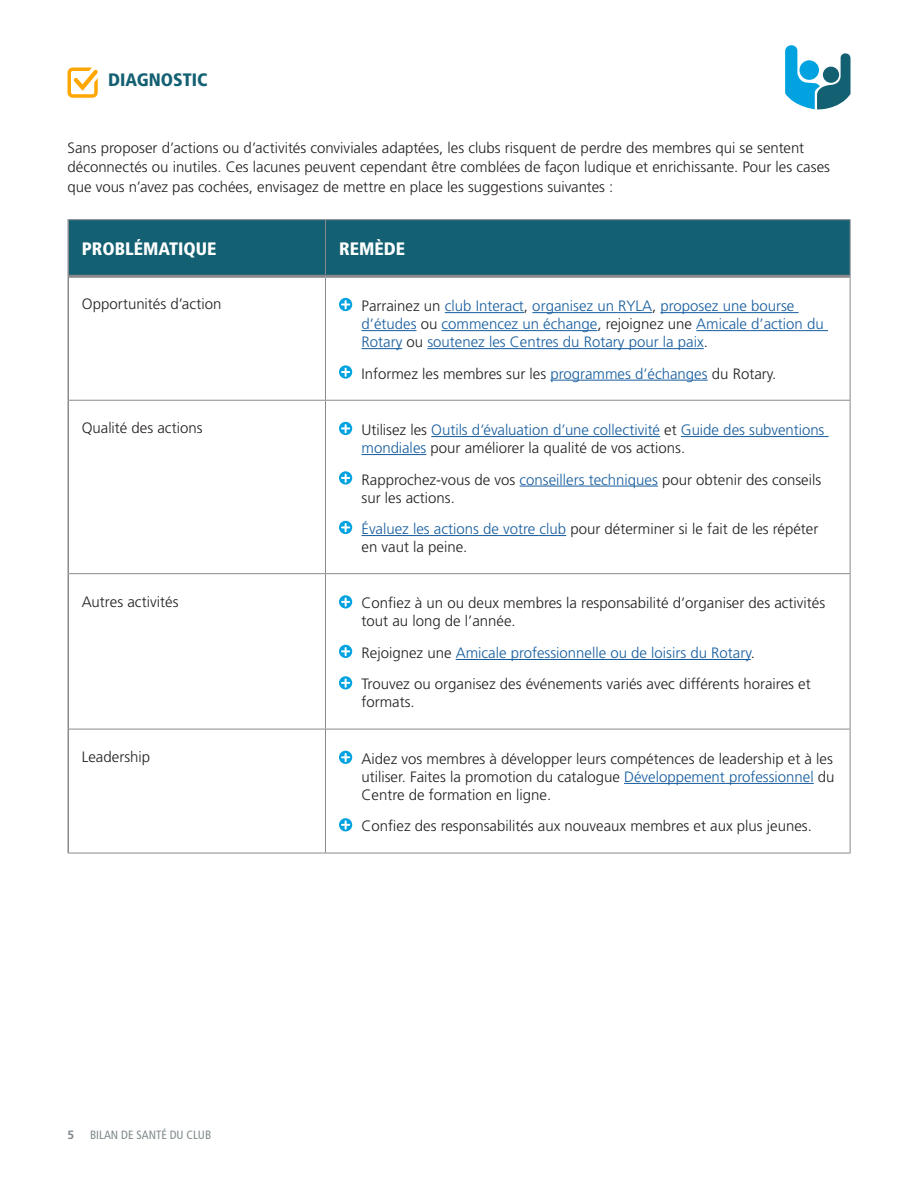
<style>
.page{position:relative;width:918px;height:1188px;background:#fff}
.page>*{position:absolute;margin:0;border:0;box-sizing:border-box;transform-origin:0 0}
.t1{font:900 condensed 18px "Frutiger LT Std";color:#fff}
.Prognisis-Head{font:900 condensed 18px "Frutiger LT Std";color:#136072}
.Prescription{font:300 15px/18px "Frutiger LT Std";color:#231f20}
.Body{font:300 15px/19.5px "Frutiger LT Std";color:#231f20}
.Prescription-2{font:300 15px/18px "Frutiger LT Std";color:#175d9e}
.t2{font:condensed 12px "Frutiger LT Std";color:#808a8d}
.t3{font:700 12px "Frutiger LT Std";color:#808a8d}
.s1{color:#231f20}
.s2{color:#175d9e}
</style>
<div class="page">
<div style="left:69px;top:220px;width:781px;height:55px;background:#136072"></div>
<hr style="left:68px;top:219px;width:258px;height:1px;background:#8a8a8e">
<hr style="left:326px;top:219px;width:524px;height:1px;background:#8a8a8e">
<hr style="left:325px;top:220px;width:1px;height:55px;background:#8a8a8e">
<hr style="left:850px;top:220px;width:1px;height:56px;background:#8a8a8e">
<hr style="left:325px;top:278px;width:1px;height:122px;background:#8a8a8e">
<hr style="left:850px;top:276px;width:1px;height:124px;background:#8a8a8e">
<hr style="left:69px;top:400px;width:257px;height:1px;background:#8a8a8e">
<hr style="left:326px;top:400px;width:524px;height:1px;background:#8a8a8e">
<hr style="left:325px;top:401px;width:1px;height:172px;background:#8a8a8e">
<hr style="left:850px;top:401px;width:1px;height:172px;background:#8a8a8e">
<hr style="left:69px;top:573px;width:257px;height:1px;background:#8a8a8e">
<hr style="left:326px;top:573px;width:524px;height:1px;background:#8a8a8e">
<hr style="left:325px;top:574px;width:1px;height:155px;background:#8a8a8e">
<hr style="left:850px;top:574px;width:1px;height:155px;background:#8a8a8e">
<hr style="left:69px;top:729px;width:257px;height:1px;background:#8a8a8e">
<hr style="left:326px;top:729px;width:524px;height:1px;background:#8a8a8e">
<hr style="left:325px;top:729px;width:1px;height:124px;background:#8a8a8e">
<hr style="left:850px;top:729px;width:1px;height:124px;background:#8a8a8e">
<hr style="left:68px;top:853px;width:258px;height:1px;background:#8a8a8e">
<hr style="left:326px;top:853px;width:524px;height:1px;background:#8a8a8e">
<hr style="left:68px;top:220px;width:1px;height:56px;background:#8a8a8e">
<hr style="left:68px;top:276px;width:1px;height:124px;background:#8a8a8e">
<hr style="left:68px;top:400px;width:1px;height:174px;background:#8a8a8e">
<hr style="left:68px;top:574px;width:1px;height:155px;background:#8a8a8e">
<hr style="left:68px;top:729px;width:1px;height:124px;background:#8a8a8e">
<hr style="left:69px;top:275px;width:257px;height:3px;background:#8a8a8e">
<hr style="left:326px;top:275px;width:524px;height:3px;background:#8a8a8e">
<hr style="left:445px;top:312px;width:79px;height:1px;background:#175d9e">
<hr style="left:532px;top:312px;width:120px;height:1px;background:#175d9e">
<hr style="left:661px;top:312px;width:138px;height:1px;background:#175d9e">
<hr style="left:362px;top:330px;width:55px;height:1px;background:#175d9e">
<hr style="left:442px;top:330px;width:155px;height:1px;background:#175d9e">
<hr style="left:696px;top:330px;width:132px;height:1px;background:#175d9e">
<hr style="left:362px;top:348px;width:40px;height:1px;background:#175d9e">
<hr style="left:427px;top:348px;width:277px;height:1px;background:#175d9e">
<hr style="left:550px;top:380px;width:158px;height:1px;background:#175d9e">
<svg style="left:339px;top:298px;width:13px;height:13px"></svg>
<svg style="left:339px;top:365px;width:13px;height:14px"></svg>
<hr style="left:431px;top:436px;width:229px;height:1px;background:#175d9e">
<hr style="left:681px;top:436px;width:148px;height:1px;background:#175d9e">
<hr style="left:362px;top:454px;width:64px;height:1px;background:#175d9e">
<hr style="left:520px;top:486px;width:138px;height:1px;background:#175d9e">
<hr style="left:362px;top:535px;width:204px;height:1px;background:#175d9e">
<svg style="left:339px;top:422px;width:13px;height:13px"></svg>
<svg style="left:339px;top:471px;width:13px;height:14px"></svg>
<svg style="left:339px;top:521px;width:13px;height:13px"></svg>
<hr style="left:456px;top:659px;width:295px;height:1px;background:#175d9e">
<svg style="left:339px;top:595px;width:13px;height:13px"></svg>
<svg style="left:339px;top:645px;width:13px;height:13px"></svg>
<svg style="left:339px;top:676px;width:13px;height:13px"></svg>
<hr style="left:624px;top:783px;width:190px;height:1px;background:#175d9e">
<svg style="left:339px;top:751px;width:13px;height:13px"></svg>
<svg style="left:339px;top:818px;width:13px;height:13px"></svg>
<svg style="left:68px;top:68px;width:30px;height:30px"></svg>
<svg style="left:785px;top:45px;width:65px;height:65px"></svg>
<p class="Prognisis-Head" style="left:108px;top:68px;width:101px">DIAGNOSTIC</p>
<p class="Body" style="left:68px;top:138px;width:764px">Sans proposer d’actions ou d’activités conviviales adaptées, les clubs risquent de perdre des membres qui se sentent déconnectés ou inutiles. Ces lacunes peuvent cependant être comblées de façon ludique et enrichissante. Pour les cases que vous n’avez pas cochées, envisagez de mettre en place les suggestions suivantes :</p>
<p class="t1" style="left:82px;top:238px;width:136px">PROBLÉMATIQUE</p>
<p class="t1" style="left:339px;top:238px;width:68px">REMÈDE</p>
<p class="Body" style="left:82px;top:294px;width:141px">Opportunités d’action</p>
<p class="Prescription-2" style="left:362px;top:297px;width:464px"><span class="s1">Parrainez un</span> club Interact<span class="s1">,</span> organisez un RYLA<span class="s1">,</span> proposez une bourse d’études <span class="s1">ou</span> commencez un échange<span class="s1">, rejoignez une</span> Amicale d’action du<br>Rotary <span class="s1">ou</span> soutenez les Centres du Rotary pour la paix<span class="s1">.</span></p>
<p class="Prescription" style="left:362px;top:365px;width:416px">Informez les membres sur les <span class="s2">programmes d’échanges</span> du Rotary.</p>
<p class="Body" style="left:82px;top:418px;width:122px">Qualité des actions</p>
<p class="Prescription-2" style="left:362px;top:421px;width:464px"><span class="s1">Utilisez les</span> Outils d’évaluation d’une collectivité <span class="s1">et</span> Guide des subventions mondiales <span class="s1">pour améliorer la qualité de vos actions.</span></p>
<p class="Prescription" style="left:362px;top:471px;width:461px">Rapprochez-vous de vos <span class="s2">conseillers techniques</span> pour obtenir des conseils sur les actions.</p>
<p class="Prescription" style="left:362px;top:520px;width:458px"><span class="s2">Évaluez les actions de votre club</span> pour déterminer si le fait de les répéter en vaut la peine.</p>
<p class="Body" style="left:82px;top:592px;width:98px">Autres activités</p>
<p class="Prescription" style="left:362px;top:595px;width:465px">Confiez à un ou deux membres la responsabilité d’organiser des activités tout au long de l’année.</p>
<p class="Prescription-2" style="left:362px;top:644px;width:395px"><span class="s1">Rejoignez une</span> Amicale professionnelle ou de loisirs du Rotary<span class="s1">.</span></p>
<p class="Prescription" style="left:362px;top:676px;width:451px">Trouvez ou organisez des événements variés avec différents horaires et formats.</p>
<p class="Body" style="left:82px;top:747px;width:70px">Leadership</p>
<p class="Prescription" style="left:362px;top:750px;width:475px;text-align:justify">Aidez vos membres à développer leurs compétences de leadership et à les utiliser. Faites la promotion du catalogue <span class="s2">Développement professionnel</span> du Centre de formation en ligne.</p>
<p class="Prescription" style="left:362px;top:817px;width:452px">Confiez des responsabilités aux nouveaux membres et aux plus jeunes.</p>
<p class="t3" style="left:68px;top:1127px;width:8px">5</p>
<p class="t2" style="left:90px;top:1128px;width:123px">BILAN DE SANTÉ DU CLUB</p>
</div>
